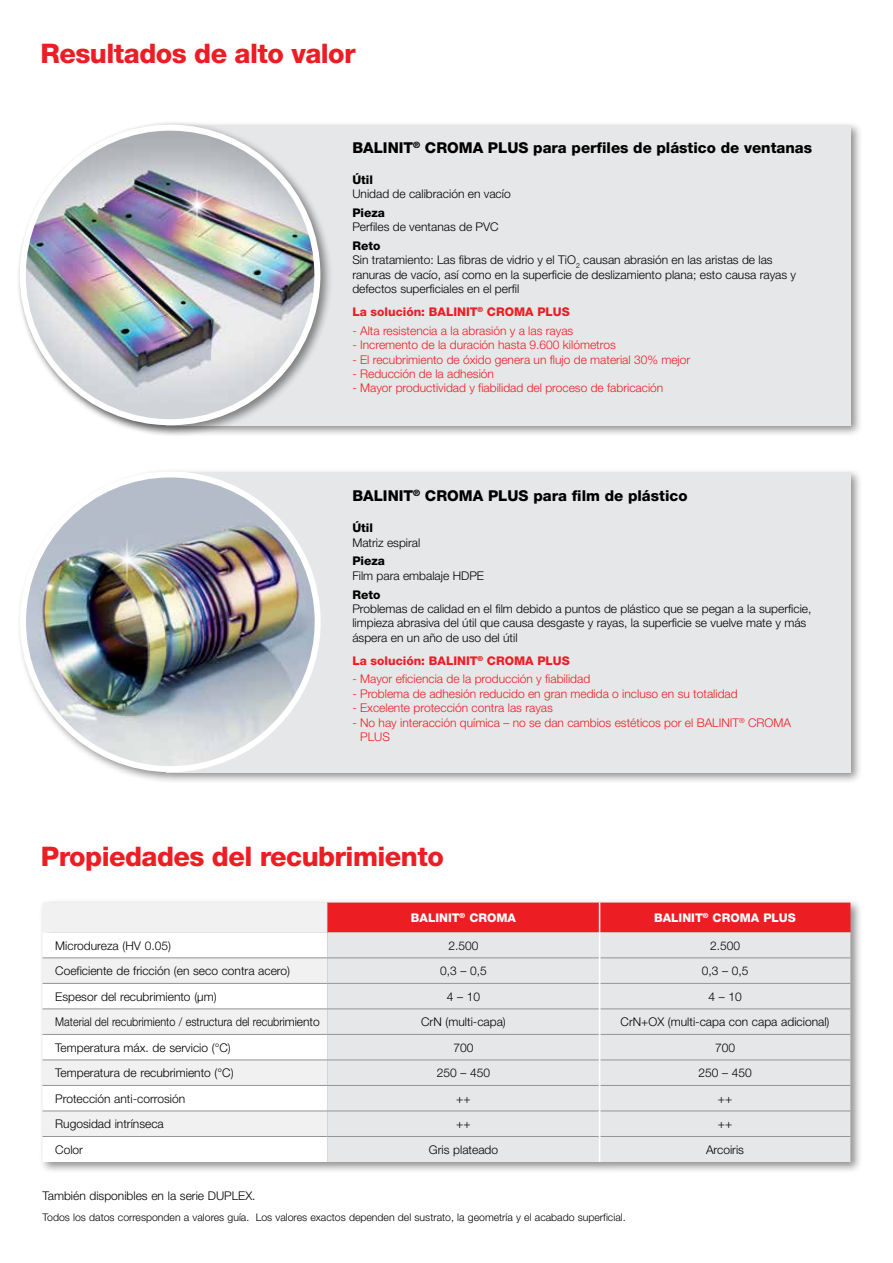
<style>
.page{position:relative;width:893px;height:1263px;background:#fff}
.page>*{position:absolute;margin:0;border:0;box-sizing:border-box;transform-origin:0 0}
.t1{font:800 27px "Helvetica Neue";letter-spacing:-.02em;color:#ed1d24}
.t2{font:800 15px "Helvetica Neue";color:#000}
.t3{font:300 12px/14.4px "Helvetica Neue";color:#000}
.t4{font:300 12px/14.4px "Helvetica Neue";color:#ed1d24}
.t5{font:800 12px "Helvetica Neue";color:#ed1d24}
.t6{font:300 12px "Helvetica Neue";color:#000;scale:.9 1}
.t7{font:800 12px "Helvetica Neue";color:#fff}
.t8{font:800 12px "Helvetica Neue";color:#000}
.t9{font:300 10.5px "Helvetica Neue";color:#000}
.s1{font-weight:800}
</style>
<div class="page">
<div style="left:39px;top:898px;width:824px;height:276px;background:#000;opacity:.44"></div>
<svg style="left:43px;top:902px;width:807px;height:260px"></svg>
<div style="left:16px;top:467px;width:847px;height:317px;background:#000;opacity:.44"></div>
<div style="left:166px;top:472px;width:684px;height:300px;background:#e6e7e8"></div>
<img style="left:23px;top:474px;width:295px;height:295px;border-radius:147px">
<div style="left:16px;top:121px;width:847px;height:316px;background:#000;opacity:.44"></div>
<div style="left:166px;top:125px;width:684px;height:300px;background:#e6e7e8"></div>
<div style="left:16px;top:121px;width:317px;height:317px;background:#000;opacity:.44"></div>
<img style="left:23px;top:128px;width:294px;height:294px;border-radius:147px">
<img style="left:167px;top:176px;width:61px;height:60px">
<img style="left:97px;top:529px;width:61px;height:61px">
<h1 class="t1" style="left:41px;top:38px;width:317px">Resultados de alto valor</h1>
<p class="t2" style="left:352px;top:138px;width:461px">BALINIT<sup>®</sup> CROMA PLUS para perfiles de plástico de ventanas</p>
<p class="t8" style="left:352px;top:173px;width:22px">Útil</p>
<p class="t3" style="left:352px;top:187px;width:160px">Unidad de calibración en vacío</p>
<p class="t8" style="left:352px;top:206px;width:34px">Pieza</p>
<p class="t3" style="left:352px;top:220px;width:148px">Perfiles de ventanas de PVC</p>
<p class="t3" style="left:352px;top:238px;width:445px"><span class="s1">Reto<br></span>Sin tratamiento: Las fibras de vidrio y el TiO<sub>2</sub> causan abrasión en las aristas de las ranuras de vacío, así como en la superficie de deslizamiento plana; esto causa rayas y defectos superficiales en el perfil</p>
<p class="t5" style="left:352px;top:305px;width:219px">La solución: BALINIT<sup>®</sup> CROMA PLUS</p>
<p class="t4" style="left:352px;top:323px;width:222px">- Alta resistencia a la abrasión y a las rayas</p>
<p class="t4" style="left:352px;top:337px;width:265px">- Incremento de la duración hasta 9.600 kilómetros</p>
<p class="t4" style="left:352px;top:352px;width:339px">- El recubrimiento de óxido genera un flujo de material 30% mejor</p>
<p class="t4" style="left:352px;top:366px;width:143px">- Reducción de la adhesión</p>
<p class="t4" style="left:352px;top:381px;width:312px">- Mayor productividad y fiabilidad del proceso de fabricación</p>
<p class="t2" style="left:352px;top:487px;width:337px">BALINIT<sup>®</sup> CROMA PLUS para film de plástico</p>
<p class="t8" style="left:352px;top:521px;width:22px">Útil</p>
<p class="t3" style="left:352px;top:535px;width:70px">Matriz espiral</p>
<p class="t8" style="left:352px;top:554px;width:34px">Pieza</p>
<p class="t3" style="left:352px;top:568px;width:133px">Film para embalaje HDPE</p>
<p class="t8" style="left:352px;top:587px;width:29px">Reto</p>
<p class="t3" style="left:352px;top:601px;width:461px">Problemas de calidad en el film debido a puntos de plástico que se pegan a la superficie, limpieza abrasiva del útil que causa desgaste y rayas, la superficie se vuelve mate y más áspera en un año de uso del útil</p>
<p class="t5" style="left:352px;top:653px;width:219px">La solución: BALINIT<sup>®</sup> CROMA PLUS</p>
<p class="t4" style="left:352px;top:672px;width:239px">- Mayor eficiencia de la producción y fiabilidad</p>
<p class="t4" style="left:352px;top:686px;width:387px">- Problema de adhesión reducido en gran medida o incluso en su totalidad</p>
<p class="t4" style="left:352px;top:700px;width:202px">- Excelente protección contra las rayas</p>
<p class="t4" style="left:360px;top:715px;width:432px;text-indent:-8px">- No hay interacción química – no se dan cambios estéticos por el BALINIT<sup>®</sup> CROMA<br>PLUS</p>
<h1 class="t1" style="left:41px;top:840px;width:404px">Propiedades del recubrimiento</h1>
<p class="t7" style="left:411px;top:911px;width:107px">BALINIT<sup>®</sup> CROMA</p>
<p class="t7" style="left:654px;top:911px;width:143px">BALINIT<sup>®</sup> CROMA PLUS</p>
<p class="t3" style="left:55px;top:938px;width:117px">Microdureza (HV 0.05)</p>
<p class="t3" style="left:448px;top:938px;width:32px">2.500</p>
<p class="t3" style="left:710px;top:938px;width:32px">2.500</p>
<p class="t3" style="left:55px;top:964px;width:236px">Coeficiente de fricción (en seco contra acero)</p>
<p class="t3" style="left:440px;top:964px;width:48px">0,3 – 0,5</p>
<p class="t3" style="left:702px;top:964px;width:48px">0,3 – 0,5</p>
<p class="t3" style="left:55px;top:989px;width:163px">Espesor del recubrimiento (μm)</p>
<p class="t3" style="left:447px;top:989px;width:35px">4 – 10</p>
<p class="t3" style="left:708px;top:989px;width:35px">4 – 10</p>
<p class="t6" style="left:55px;top:1015px;width:295px">Material del recubrimiento / estructura del recubrimiento</p>
<p class="t3" style="left:421px;top:1015px;width:86px">CrN (multi-capa)</p>
<p class="t3" style="left:621px;top:1015px;width:210px">CrN+OX (multi-capa con capa adicional)</p>
<p class="t3" style="left:55px;top:1040px;width:177px">Temperatura máx. de servicio (°C)</p>
<p class="t3" style="left:453px;top:1040px;width:22px">700</p>
<p class="t3" style="left:715px;top:1040px;width:22px">700</p>
<p class="t3" style="left:55px;top:1066px;width:180px">Temperatura de recubrimiento (°C)</p>
<p class="t3" style="left:437px;top:1066px;width:55px">250 – 450</p>
<p class="t3" style="left:698px;top:1066px;width:55px">250 – 450</p>
<p class="t3" style="left:55px;top:1091px;width:131px">Protección anti-corrosión</p>
<p class="t3" style="left:456px;top:1091px;width:16px">++</p>
<p class="t3" style="left:718px;top:1091px;width:16px">++</p>
<p class="t3" style="left:55px;top:1117px;width:110px">Rugosidad intrínseca</p>
<p class="t3" style="left:456px;top:1117px;width:16px">++</p>
<p class="t3" style="left:718px;top:1117px;width:16px">++</p>
<p class="t3" style="left:55px;top:1142px;width:29px">Color</p>
<p class="t3" style="left:429px;top:1142px;width:71px">Gris plateado</p>
<p class="t3" style="left:706px;top:1142px;width:40px">Arcoiris</p>
<p class="t3" style="left:43px;top:1188px;width:215px">También disponibles en la serie DUPLEX.</p>
<p class="t9" style="left:43px;top:1210px;width:585px">Todos los datos corresponden a valores guía. Los valores exactos dependen del sustrato, la geometría y el acabado superficial.</p>
</div>
